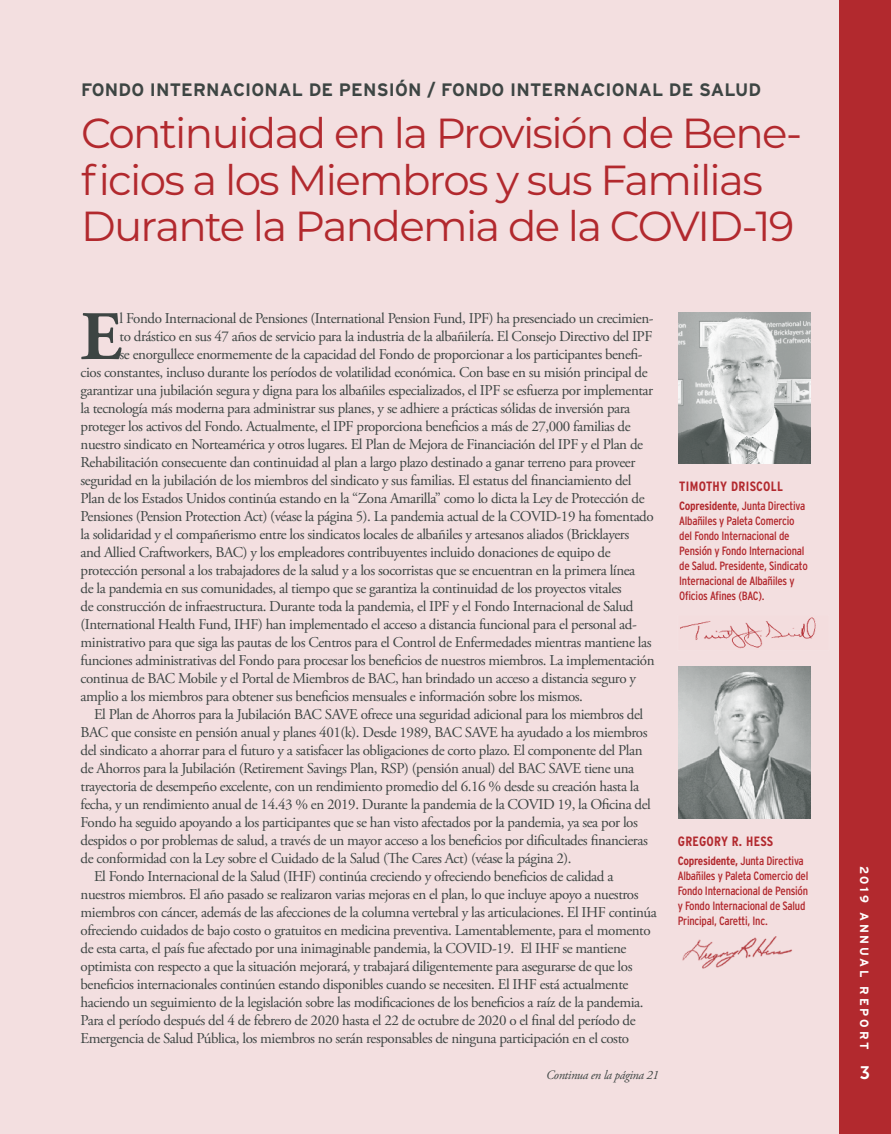
<style>
.page{position:relative;width:891px;height:1134px;background:#f3dfe0}
.page>*{position:absolute;margin:0;border:0;box-sizing:border-box;transform-origin:0 0}
.t1{font:700 69.3px "Adobe Garamond Pro";color:#3d4543}
.t2{font:42px/46.5px "Montserrat";letter-spacing:-.04em;color:#b2292e}
.t3{font:700 18px "Interstate";letter-spacing:.01em;color:#3d4543}
.t4{font:18px "Museo Sans 700";color:#fff}
.t5{font:15px "Adobe Garamond Pro";letter-spacing:-.03em;color:#3d4543}
.t6{font:700 condensed 13.5px "Interstate";letter-spacing:.025em;color:#b2292e}
.t7{font:italic 12.75px "Adobe Garamond Pro";letter-spacing:-.025em;color:#3d4543}
.t8{font:700 12.75px "Interstate";letter-spacing:.23em;color:#fff}
.t9{font:condensed 12px/15px "Interstate";letter-spacing:-.02em;color:#b2292e}
.t10{font:700 12px "Interstate";letter-spacing:.23em;color:#fff}
.s1{font-weight:700}
</style>
<div class="page">
<div style="left:839px;top:0;width:52px;height:1134px;background:#b2292e"></div>
<img style="left:682px;top:936px;width:110px;height:33px">
<img style="left:679px;top:312px;width:131px;height:151px">
<img style="left:679px;top:667px;width:131px;height:151px">
<img style="left:680px;top:617px;width:136px;height:32px">
<p class="t3" style="left:81px;top:80px;width:682px">FONDO INTERNACIONAL DE PENSIÓN / FONDO INTERNACIONAL DE SALUD</p>
<h2 class="t2" style="left:81px;top:109px;width:723px">Continuidad en la Provisión de Bene&shy;ficios a los Miembros y sus Familias<br>Durante la Pandemia de la COVID-19</h2>
<h1 class="t1" style="left:81px;top:297px;width:43px">E</h1>
<p class="t5" style="left:120px;top:309px;width:536px">l Fondo Internacional de Pensiones (International Pension Fund, IPF) ha presenciado un crecimien-</p>
<p class="t5" style="left:120px;top:327px;width:534px">to drástico en sus 47 años de servicio para la industria de la albañilería. El Consejo Directivo del IPF</p>
<p class="t5" style="left:120px;top:345px;width:525px">se enorgullece enormemente de la capacidad del Fondo de proporcionar a los participantes benefi-</p>
<p class="t5" style="left:81px;top:363px;width:569px">cios constantes, incluso durante los períodos de volatilidad económica. Con base en su misión principal de</p>
<p class="t5" style="left:81px;top:381px;width:574px">garantizar una jubilación segura y digna para los albañiles especializados, el IPF se esfuerza por implementar</p>
<p class="t5" style="left:81px;top:399px;width:551px">la tecnología más moderna para administrar sus planes, y se adhiere a prácticas sólidas de inversión para</p>
<p class="t5" style="left:81px;top:417px;width:552px">proteger los activos del Fondo. Actualmente, el IPF proporciona beneficios a más de 27,000 familias de</p>
<p class="t5" style="left:81px;top:435px;width:564px">nuestro sindicato en Norteamérica y otros lugares. El Plan de Mejora de Financiación del IPF y el Plan de</p>
<p class="t5" style="left:81px;top:453px;width:556px">Rehabilitación consecuente dan continuidad al plan a largo plazo destinado a ganar terreno para proveer</p>
<p class="t5" style="left:81px;top:471px;width:552px">seguridad en la jubilación de los miembros del sindicato y sus familias. El estatus del financiamiento del</p>
<p class="t5" style="left:81px;top:489px;width:566px">Plan de los Estados Unidos continúa estando en la “Zona Amarilla” como lo dicta la Ley de Protección de</p>
<p class="t5" style="left:81px;top:507px;width:575px">Pensiones (Pension Protection Act) (véase la página 5). La pandemia actual de la COVID-19 ha fomentado</p>
<p class="t5" style="left:81px;top:525px;width:550px">la solidaridad y el compañerismo entre los sindicatos locales de albañiles y artesanos aliados (Bricklayers</p>
<p class="t5" style="left:81px;top:543px;width:532px">and Allied Craftworkers, BAC) y los empleadores contribuyentes incluido donaciones de equipo de</p>
<p class="t5" style="left:81px;top:561px;width:556px">protección personal a los trabajadores de la salud y a los socorristas que se encuentran en la primera línea</p>
<p class="t5" style="left:81px;top:579px;width:543px">de la pandemia en sus comunidades, al tiempo que se garantiza la continuidad de los proyectos vitales</p>
<p class="t5" style="left:81px;top:597px;width:555px">de construcción de infraestructura. Durante toda la pandemia, el IPF y el Fondo Internacional de Salud</p>
<p class="t5" style="left:81px;top:615px;width:558px">(International Health Fund, IHF) han implementado el acceso a distancia funcional para el personal ad-</p>
<p class="t5" style="left:81px;top:633px;width:572px">ministrativo para que siga las pautas de los Centros para el Control de Enfermedades mientras mantiene las</p>
<p class="t5" style="left:81px;top:651px;width:576px">funciones administrativas del Fondo para procesar los beneficios de nuestros miembros. La implementación</p>
<p class="t5" style="left:81px;top:669px;width:557px">continua de BAC Mobile y el Portal de Miembros de BAC, han brindado un acceso a distancia seguro y</p>
<p class="t5" style="left:81px;top:687px;width:504px">amplio a los miembros para obtener sus beneficios mensuales e información sobre los mismos.</p>
<p class="t5" style="left:94px;top:705px;width:551px">El Plan de Ahorros para la Jubilación BAC SAVE ofrece una seguridad adicional para los miembros del</p>
<p class="t5" style="left:81px;top:723px;width:569px">BAC que consiste en pensión anual y planes 401(k). Desde 1989, BAC SAVE ha ayudado a los miembros</p>
<p class="t5" style="left:81px;top:741px;width:564px">del sindicato a ahorrar para el futuro y a satisfacer las obligaciones de corto plazo. El componente del Plan</p>
<p class="t5" style="left:81px;top:759px;width:555px">de Ahorros para la Jubilación (Retirement Savings Plan, RSP) (pensión anual) del BAC SAVE tiene una</p>
<p class="t5" style="left:81px;top:777px;width:560px">trayectoria de desempeño excelente, con un rendimiento promedio del 6.16 % desde su creación hasta la</p>
<p class="t5" style="left:81px;top:795px;width:572px">fecha, y un rendimiento anual de 14.43 % en 2019. Durante la pandemia de la COVID 19, la Oficina del</p>
<p class="t5" style="left:81px;top:813px;width:559px">Fondo ha seguido apoyando a los participantes que se han visto afectados por la pandemia, ya sea por los</p>
<p class="t5" style="left:81px;top:831px;width:569px">despidos o por problemas de salud, a través de un mayor acceso a los beneficios por dificultades financieras</p>
<p class="t5" style="left:81px;top:849px;width:493px">de conformidad con la Ley sobre el Cuidado de la Salud (The Cares Act) (véase la página 2).</p>
<p class="t5" style="left:94px;top:867px;width:521px">El Fondo Internacional de la Salud (IHF) continúa creciendo y ofreciendo beneficios de calidad a</p>
<p class="t5" style="left:81px;top:885px;width:560px">nuestros miembros. El año pasado se realizaron varias mejoras en el plan, lo que incluye apoyo a nuestros</p>
<p class="t5" style="left:81px;top:903px;width:578px">miembros con cáncer, además de las afecciones de la columna vertebral y las articulaciones. El IHF continúa</p>
<p class="t5" style="left:81px;top:921px;width:572px">ofreciendo cuidados de bajo costo o gratuitos en medicina preventiva. Lamentablemente, para el momento</p>
<p class="t5" style="left:81px;top:939px;width:547px">de esta carta, el país fue afectado por una inimaginable pandemia, la COVID-19. El IHF se mantiene</p>
<p class="t5" style="left:81px;top:957px;width:553px">optimista con respecto a que la situación mejorará, y trabajará diligentemente para asegurarse de que los</p>
<p class="t5" style="left:81px;top:975px;width:549px">beneficios internacionales continúen estando disponibles cuando se necesiten. El IHF está actualmente</p>
<p class="t5" style="left:81px;top:993px;width:564px">haciendo un seguimiento de la legislación sobre las modificaciones de los beneficios a raíz de la pandemia.</p>
<p class="t5" style="left:81px;top:1011px;width:557px">Para el período después del 4 de febrero de 2020 hasta el 22 de octubre de 2020 o el final del período de</p>
<p class="t5" style="left:81px;top:1029px;width:550px">Emergencia de Salud Pública, los miembros no serán responsables de ninguna participación en el costo</p>
<p class="t7" style="left:546px;top:1067px;width:114px">Continua en la página 21</p>
<p class="t6" style="left:679px;top:479px;width:105px">TIMOTHY DRISCOLL</p>
<p class="t9" style="left:679px;top:499px;width:130px"><span class="s1">Copresidente</span>, Junta Directiva<br>Albañiles y Paleta Comercio del Fondo Internacional de<br>Pensión y Fondo Internacional de Salud. Presidente, Sindicato<br>Internacional de Albañiles y<br>Oficios Afines (BAC).</p>
<p class="t6" style="left:678px;top:833px;width:97px">GREGORY R. HESS</p>
<p class="t9" style="left:678px;top:853px;width:132px"><span class="s1">Copresidente,</span> Junta Directiva<br>Albañiles y Paleta Comercio del<br>Fondo Internacional de Pensión y Fondo Internacional de Salud<br>Principal, Caretti, Inc.</p>
<p class="t10" style="left:871px;top:866px;width:185px;rotate:90deg">2019 ANNUAL REPORT</p>
<p class="t4" style="left:860px;top:1063px;width:12px">3</p>
<p class="t8" style="left:872px;top:867px;width:197px;rotate:90deg">2018 ANNUAL REPORT</p>
</div>
